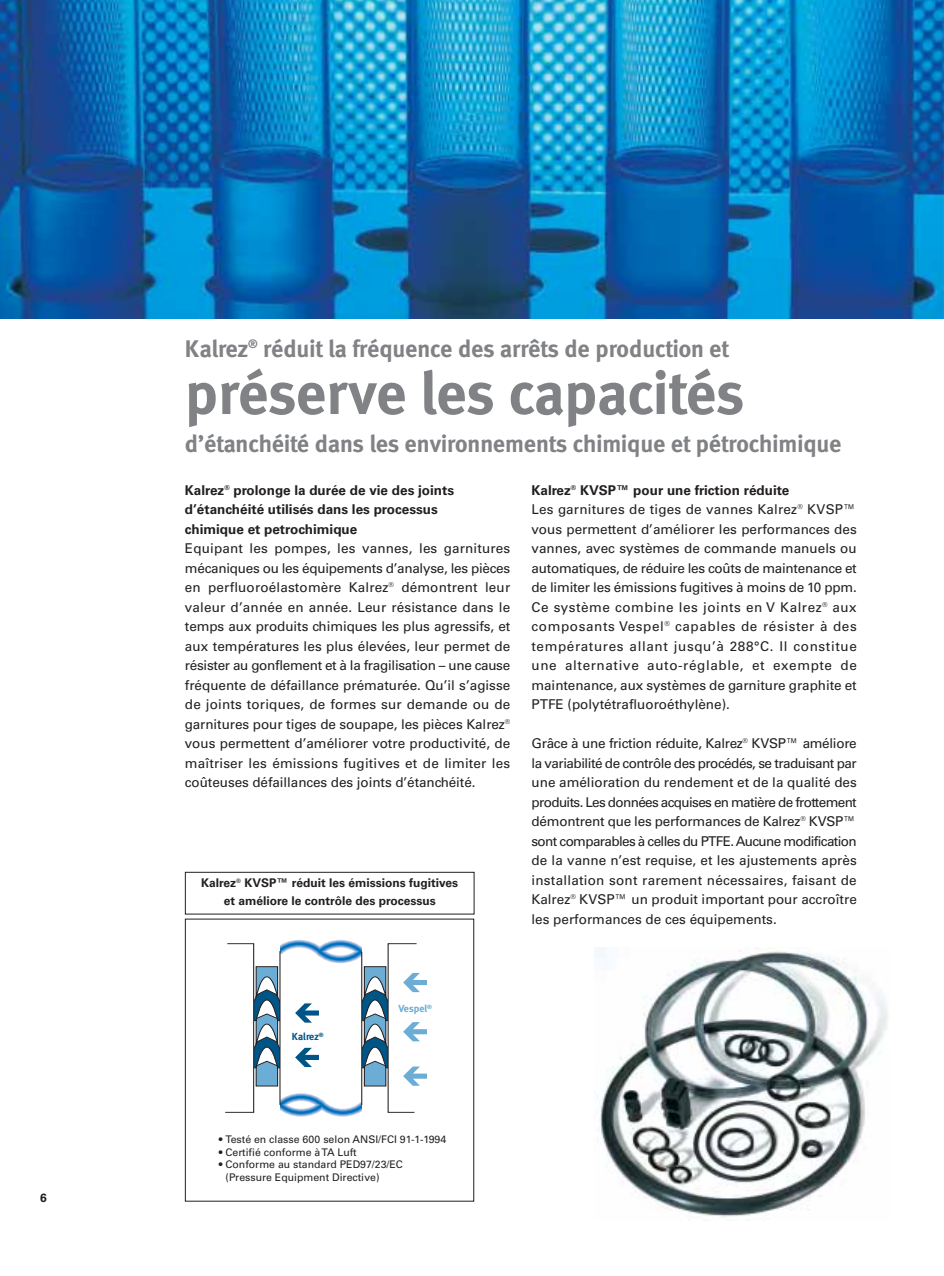
<style>
.page{position:relative;width:944px;height:1276px;background:#fff}
.page>*{position:absolute;margin:0;border:0;box-sizing:border-box;transform-origin:0 0}
.t1{font:700 60px "Meta";color:#808285}
.t2{font:700 24px "Meta";color:#808285}
.t3{font:13.5px/19.5px "Univers";color:#231f20;text-align:justify}
.t4{font:700 13.5px/19.5px "Univers";color:#231f20}
.t5{font:700 12px/18px "Univers";color:#231f20;text-align:center}
.t6{font:10.5px/12.6px "Univers";color:#231f20}
.t7{font:700 10.2px "Meta";color:#005587}
.t8{font:700 10.2px "Meta";color:#6badd5}
.s1{font-weight:700}
</style>
<div class="page">
<svg style="left:225px;top:940px;width:202px;height:177px"></svg>
<div style="left:362px;top:941px;width:15px;height:17px;background:#fff"></div>
<div style="left:272px;top:944px;width:7px;height:9px;background:#fff"></div>
<div style="left:362px;top:1100px;width:6px;height:19px;background:#fff"></div>
<div style="left:272px;top:1096px;width:7px;height:17px;background:#fff"></div>
<hr style="left:280px;top:951px;width:1px;height:154px;background:#231f20">
<hr style="left:361px;top:951px;width:1px;height:154px;background:#231f20">
<div style="left:185px;top:918px;width:289px;height:283px;border:1px solid #231f20"></div>
<img style="left:0;top:0;width:944px;height:319px">
<div style="left:185px;top:872px;width:289px;height:42px;border:1px solid #231f20"></div>
<img style="left:595px;top:947px;width:294px;height:271px">
<p class="t5" style="left:40px;top:1189px;width:8px">6</p>
<h2 class="t2" style="left:185px;top:340px;width:545px">Kalrez<sup>®</sup> réduit la fréquence des arrêts de production et</h2>
<h1 class="t1" style="left:185px;top:371px;width:561px">préserve les capacités</h1>
<h2 class="t2" style="left:185px;top:434px;width:658px">d’étanchéité dans les environnements chimique et pétrochimique</h2>
<p class="t4" style="left:185px;top:481px;width:271px">Kalrez<sup>®</sup> prolonge la durée de vie des joints d’étanchéité utilisés dans les processus chimique et petrochimique</p>
<p class="t3" style="left:185px;top:540px;width:327px">Equipant les pompes, les vannes, les garnitures mécaniques ou les équipements d’analyse, les pièces en perfluoroélastomère Kalrez<sup>®</sup> démontrent leur valeur d’année en année. Leur résistance dans le temps aux produits chimiques les plus agressifs, et aux températures les plus élevées, leur permet de résister au gonflement et à la fragilisation – une cause fréquente de défaillance prématurée. Qu’il s’agisse de joints toriques, de formes sur demande ou de garnitures pour tiges de soupape, les pièces Kalrez<sup>® </sup>vous permettent d’améliorer votre productivité, de maîtriser les émissions fugitives et de limiter les coûteuses défaillances des joints d’étanchéité.</p>
<p class="t5" style="left:201px;top:875px;width:258px">Kalrez<sup>®</sup> KVSP™ réduit les émissions fugitives et améliore le contrôle des processus</p>
<p class="t3" style="left:531px;top:481px;width:327px;text-align:left"><span class="s1">Kalrez</span><sup>®</sup> <span class="s1">KVSP™ pour une friction réduite<br></span>Les garnitures de tiges de vannes Kalrez<sup>®</sup> KVSP™ vous permettent d’améliorer les performances des vannes, avec systèmes de commande manuels ou automatiques, de réduire les coûts de maintenance et de limiter les émissions fugitives à moins de 10 ppm.<br>Ce système combine les joints en V Kalrez<sup>®</sup> aux composants Vespel<sup>®</sup> capables de résister à des températures allant jusqu’à 288°C. Il constitue une alternative auto-réglable, et exempte de maintenance, aux systèmes de garniture graphite et PTFE (polytétrafluoroéthylène).</p>
<p class="t3" style="left:531px;top:735px;width:327px">Grâce à une friction réduite, Kalrez<sup>®</sup> KVSP™ améliore la variabilité de contrôle des procédés, se traduisant par une amélioration du rendement et de la qualité des produits. Les données acquises en matière de frottement démontrent que les performances de Kalrez<sup>®</sup> KVSP™ sont comparables à celles du PTFE. Aucune modification de la vanne n’est requise, et les ajustements après installation sont rarement nécessaires, faisant de Kalrez<sup>®</sup> KVSP™ un produit important pour accroître les performances de ces équipements.</p>
<p class="t7" style="left:292px;top:1033px;width:33px">Kalrez<sup>®</sup></p>
<p class="t8" style="left:398px;top:1005px;width:35px">Vespel<sup>®</sup></p>
<p class="t6" style="left:219px;top:1134px;width:229px">• Testé en classe 600 selon ANSI/FCI 91-1-1994</p>
<p class="t6" style="left:219px;top:1146px;width:139px">• Certifié conforme à TA Luft</p>
<p class="t6" style="left:226px;top:1159px;width:179px;text-indent:-7px">• Conforme au standard PED97/23/EC (Pressure Equipment Directive)</p>
</div>
